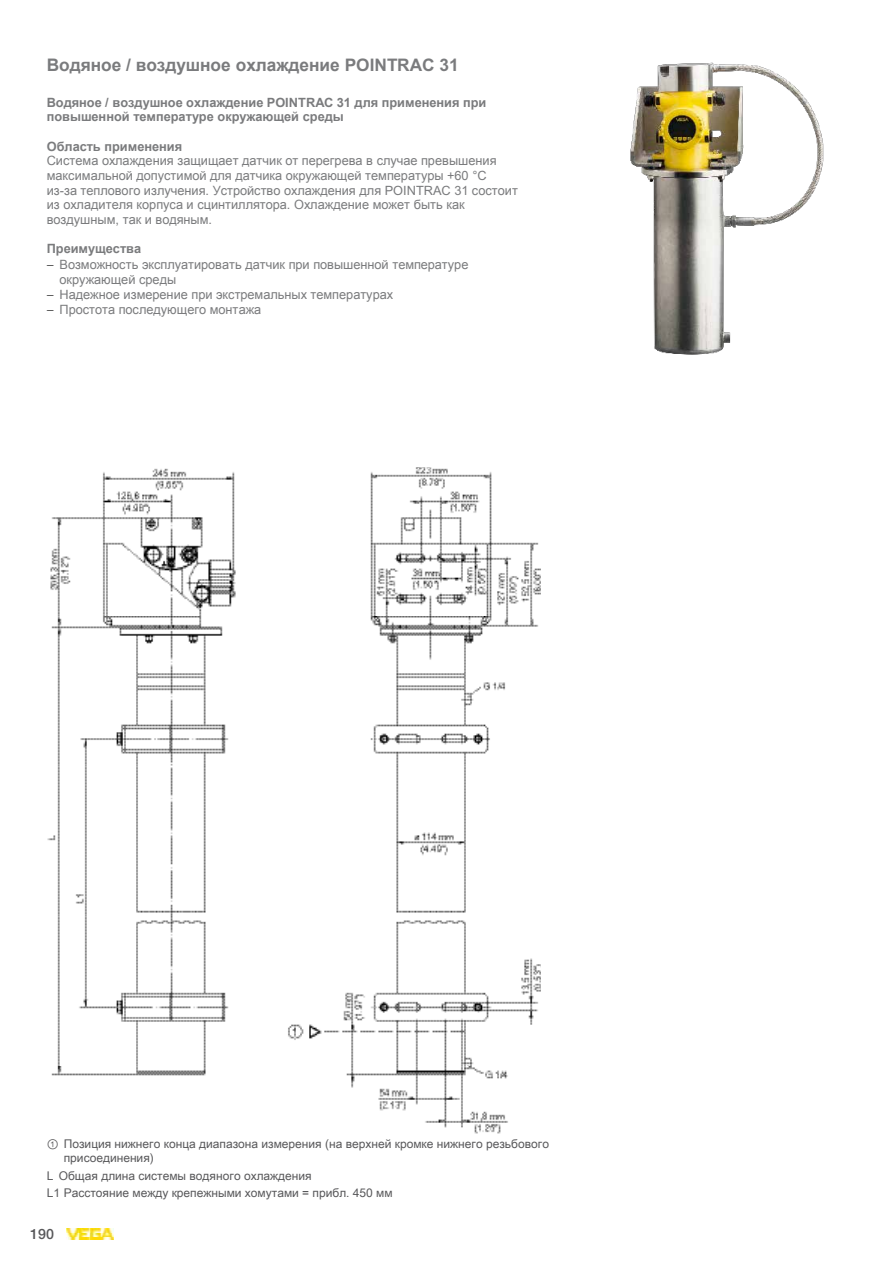
<style>
.page{position:relative;width:893px;height:1263px;background:#fff}
.page>*{position:absolute;margin:0;border:0;box-sizing:border-box;transform-origin:0 0}
.t1{font:700 17.25px "Arial";color:#7a7b7d}
.t2{font:500 14.25px "Helvetica Neue LTW1 G";color:#58585a}
.t3{font:12.75px/14.7px "Arial";letter-spacing:-.005em;color:#7a7b7d}
.t4{font:700 12.75px/14.7px "Arial";color:#7a7b7d}
.t5{font:12px/13.5px "Arial Unicode MS";color:#58585a}
.s1{color:#000}
</style>
<div class="page">
<img style="left:67px;top:1229px;width:47px;height:11px">
<img style="left:630px;top:62px;width:194px;height:293px">
<img style="left:47px;top:468px;width:493px;height:666px">
<h1 class="t1" style="left:47px;top:54px;width:413px">Водяное / воздушное охлаждение POINTRAC 31</h1>
<p class="t4" style="left:47px;top:95px;width:441px">Водяное / воздушное охлаждение POINTRAC 31 для применения при повышенной температуре окружающей среды</p>
<p class="t4" style="left:47px;top:139px;width:137px">Область применения</p>
<p class="t3" style="left:47px;top:154px;width:473px">Система охлаждения защищает датчик от перегрева в случае превышения максимальной допустимой для датчика окружающей температуры +60 °C из-за теплового излучения. Устройство охлаждения для POINTRAC 31 состоит из охладителя корпуса и сцинтиллятора. Охлаждение может быть как воздушным, так и водяным.</p>
<p class="t4" style="left:47px;top:242px;width:96px">Преимущества</p>
<p class="t3" style="left:47px;top:257px;width:423px"><span class="s1">−</span> Возможность эксплуатировать датчик при повышенной температуре</p>
<p class="t3" style="left:60px;top:272px;width:118px">окружающей среды</p>
<p class="t3" style="left:47px;top:287px;width:348px"><span class="s1">−</span> Надежное измерение при экстремальных температурах</p>
<p class="t3" style="left:47px;top:303px;width:216px"><span class="s1">−</span> Простота последующего монтажа</p>
<p class="t5" style="left:64px;top:1137px;width:487px;text-indent:-17px">① Позиция нижнего конца диапазона измерения (на верхней кромке нижнего резьбового присоединения)</p>
<p class="t5" style="left:47px;top:1166px;width:347px;line-height:17.7px">L Общая длина системы водяного охлаждения<br>L1 Расстояние между крепежными хомутами = прибл. 450 мм</p>
<p class="t2" style="left:30px;top:1225px;width:25px">190</p>
</div>
